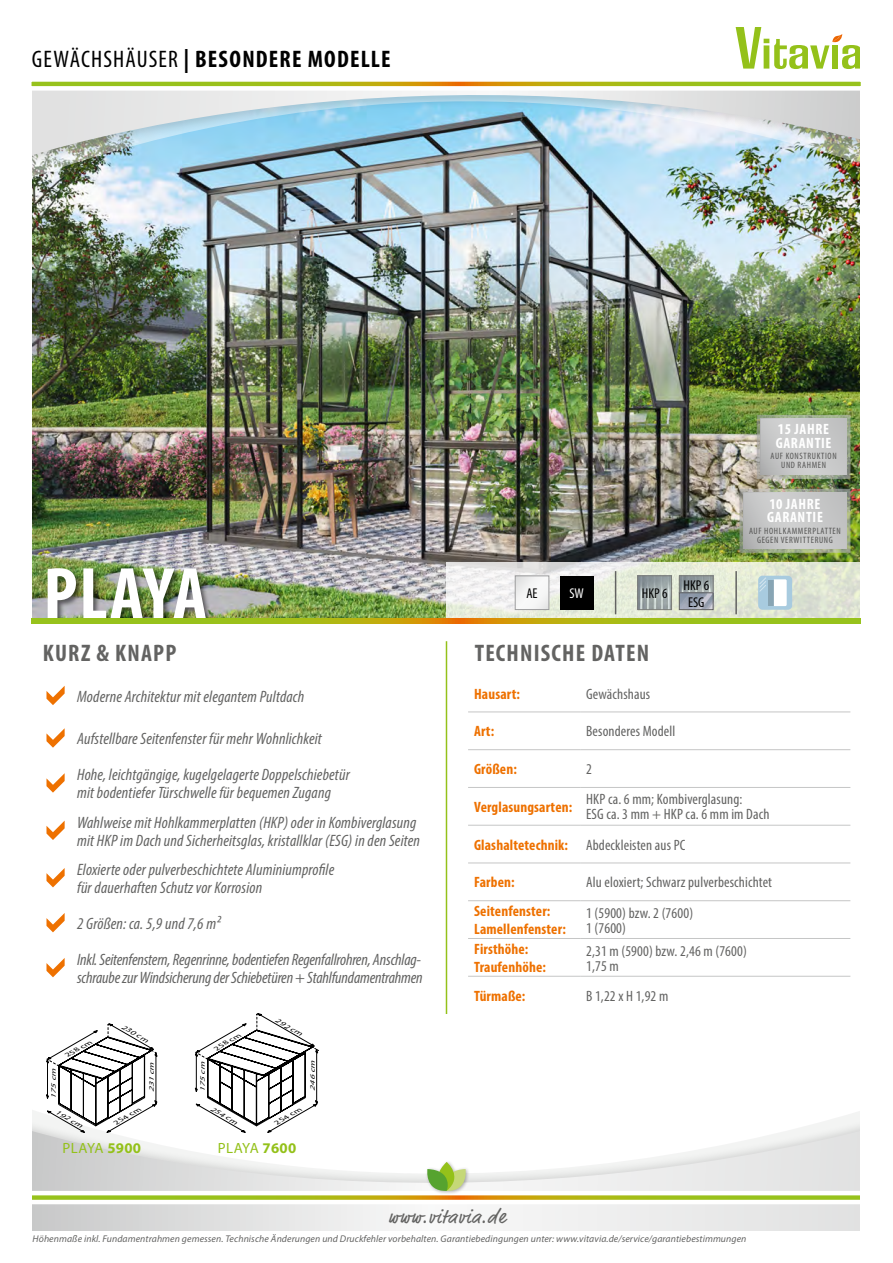
<style>
.page{position:relative;width:893px;height:1263px;background:#fff}
.page>*{position:absolute;margin:0;border:0;box-sizing:border-box;transform-origin:0 0}
.t1{font:700 condensed 75px "Myriad Pro";letter-spacing:.005em;color:#fff}
.t2{font:700 condensed 24px "Myriad Pro";letter-spacing:.05em;color:#000}
.t3{font:700 condensed 24px "Myriad Pro";letter-spacing:.05em;color:#636362}
.t4{font:19.5px "Market Pro";letter-spacing:.05em;color:#636362}
.t5{font:italic condensed 16.5px/29.4px "Myriad Pro";letter-spacing:.01em;color:#636362}
.t6{font:italic condensed 16.5px/36px "Myriad Pro";letter-spacing:-.01em;color:#636362}
.t7{font:condensed 15px/15px "Myriad Pro";letter-spacing:.01em;color:#636362}
.t8{font:700 condensed 15px/18px "Myriad Pro";letter-spacing:.01em;color:#ee7100}
.t9{font:700 condensed 15px/13.5px "Myriad Pro";letter-spacing:.045em;color:#fff}
.t10{font:14.85px "Myriad Pro";color:#94c11a}
.t11{font:condensed 14.25px/17px "Myriad Pro";color:#000;text-align:center}
.t12{font:condensed 14.25px "Myriad Pro";color:#fff}
.t13{font:italic 9.75px "Myriad Pro";letter-spacing:.01em;color:#636362}
.t14{font:condensed 9.3px/9.3px "Myriad Pro";letter-spacing:.07em;color:#565655;text-align:center}
.t15{font:italic 6.75px "Myriad Pro";color:#000;scale:1.42 1}
.t16{font:italic 6.6px "Myriad Pro";color:#000;scale:1.42 1}
.t17{font:italic 6.6px "Myriad Pro";color:#000;scale:1.43 1}
.s1{font-weight:400}
.s2{font-size:6.6px}
.s3{font-size:6.75px}
.s4{font-weight:700}
.s5{font-weight:700;color:#ee7100}
</style>
<div class="page">
<svg style="left:32px;top:1101px;width:828px;height:130px"></svg>
<svg style="left:32px;top:1206px;width:828px;height:24px"></svg>
<img style="left:32px;top:225px;width:828px;height:394px">
<svg style="left:446px;top:562px;width:415px;height:57px"></svg>
<div style="left:47px;top:567px;width:166px;height:59px;background:#000;opacity:.54"></div>
<img style="left:32px;top:193px;width:828px;height:32px">
<div style="left:14px;top:80px;width:879px;height:113px;background:#000;opacity:.15"></div>
<svg style="left:32px;top:27px;width:829px;height:129px"></svg>
<div style="left:0;top:0;width:32px;height:1263px;background:#fff"></div>
<div style="left:861px;top:0;width:32px;height:1263px;background:#fff"></div>
<hr style="left:446px;top:641px;width:1px;height:373px;background:#94c11a">
<div style="left:425px;top:1160px;width:45px;height:36px;background:#fff"></div>
<svg style="left:32px;top:1162px;width:828px;height:44px"></svg>
<svg style="left:31px;top:75px;width:830px;height:18px"></svg>
<svg style="left:517px;top:578px;width:30px;height:30px"></svg>
<div style="left:515px;top:576px;width:34px;height:34px;border:1px solid #9c9c9d"></div>
<img style="left:640px;top:578px;width:30px;height:30px">
<div style="left:638px;top:576px;width:34px;height:34px;border:1px solid #636362"></div>
<hr style="left:735px;top:571px;width:2px;height:43px;background:#636362">
<hr style="left:615px;top:571px;width:1px;height:43px;background:#636362">
<div style="left:560px;top:576px;width:33px;height:33px;background:#000"></div>
<div style="left:758px;top:576px;width:34px;height:34px;background:#a8cbdf;border-radius:4px"></div>
<svg style="left:759px;top:577px;width:7px;height:15px"></svg>
<svg style="left:768px;top:580px;width:6px;height:25px"></svg>
<svg style="left:774px;top:579px;width:13px;height:27px"></svg>
<svg style="left:46px;top:1023px;width:111px;height:109px"></svg>
<svg style="left:195px;top:1013px;width:124px;height:119px"></svg>
<img style="left:681px;top:578px;width:30px;height:13px">
<div style="left:679px;top:576px;width:34px;height:17px;border:1px solid #636362"></div>
<svg style="left:681px;top:595px;width:30px;height:13px"></svg>
<div style="left:679px;top:593px;width:34px;height:17px;border:1px solid #636362"></div>
<svg style="left:755px;top:413px;width:97px;height:67px"></svg>
<img style="left:738px;top:487px;width:114px;height:67px">
<div style="left:28px;top:621px;width:834px;height:12px;background:#fff"></div>
<svg style="left:32px;top:619px;width:829px;height:4px"></svg>
<svg style="left:46px;top:686px;width:19px;height:19px"></svg>
<svg style="left:46px;top:728px;width:19px;height:20px"></svg>
<svg style="left:46px;top:773px;width:19px;height:20px"></svg>
<svg style="left:46px;top:820px;width:19px;height:20px"></svg>
<svg style="left:46px;top:868px;width:19px;height:19px"></svg>
<svg style="left:46px;top:913px;width:19px;height:19px"></svg>
<svg style="left:46px;top:958px;width:19px;height:19px"></svg>
<hr style="left:468px;top:711px;width:112px;height:1px;background:#c5c6c6">
<hr style="left:580px;top:711px;width:270px;height:1px;background:#c5c6c6">
<hr style="left:468px;top:749px;width:112px;height:1px;background:#c5c6c6">
<hr style="left:580px;top:749px;width:270px;height:1px;background:#c5c6c6">
<hr style="left:468px;top:787px;width:112px;height:1px;background:#c5c6c6">
<hr style="left:580px;top:787px;width:270px;height:1px;background:#c5c6c6">
<hr style="left:468px;top:825px;width:112px;height:1px;background:#c5c6c6">
<hr style="left:580px;top:825px;width:270px;height:1px;background:#c5c6c6">
<hr style="left:468px;top:862px;width:112px;height:1px;background:#c5c6c6">
<hr style="left:580px;top:862px;width:270px;height:1px;background:#c5c6c6">
<hr style="left:468px;top:900px;width:112px;height:1px;background:#c5c6c6">
<hr style="left:580px;top:900px;width:270px;height:1px;background:#c5c6c6">
<hr style="left:468px;top:938px;width:112px;height:1px;background:#c5c6c6">
<hr style="left:580px;top:938px;width:270px;height:1px;background:#c5c6c6">
<hr style="left:468px;top:976px;width:112px;height:1px;background:#c5c6c6">
<hr style="left:580px;top:976px;width:270px;height:1px;background:#c5c6c6">
<h2 class="t2" style="left:32px;top:44px;width:360px"><span class="s1">GEWÄCHSHÄUSER</span> | BESONDERE MODELLE</h2>
<h1 class="t1" style="left:43px;top:547px;width:165px">PLAYA</h1>
<h2 class="t3" style="left:43px;top:638px;width:135px">KURZ &amp; KNAPP</h2>
<p class="t5" style="left:77px;top:681px;width:229px">Moderne Architektur mit elegantem Pultdach</p>
<p class="t5" style="left:77px;top:720px;width:274px;line-height:36px">Aufstellbare Seitenfenster für mehr Wohnlichkeit<br>Hohe, leichtgängige, kugelgelagerte Doppelschiebetür</p>
<p class="t5" style="left:77px;top:778px;width:341px">mit bodentiefer Türschwelle für bequemen Zugang<br>Wahlweise mit Hohlkammerplatten (HKP) oder in Kombiverglasung</p>
<p class="t5" style="left:77px;top:825px;width:344px">mit HKP im Dach und Sicherheitsglas, kristallklar (ESG) in den Seiten<br>Eloxierte oder pulverbeschichtete Aluminiumprofile</p>
<p class="t6" style="left:77px;top:869px;width:346px">für dauerhaften Schutz vor Korrosion<br>2 Größen: ca. 5,9 und 7,6 m²<br>Inkl. Seitenfenstern, Regenrinne, bodentiefen Regenfallrohren, Anschlag-</p>
<p class="t6" style="left:77px;top:959px;width:347px">schraube zur Windsicherung der Schiebetüren + Stahlfundamentrahmen</p>
<p class="t15" style="left:50px;top:1099px;width:25px;rotate:-90deg">175 cm</p>
<p class="t16" style="left:65px;top:1052px;width:22px;rotate:-30deg">258 cm</p>
<p class="t15" style="left:124px;top:1022px;width:22px;rotate:30deg">23<span class="s2">0</span> cm</p>
<p class="t16" style="left:148px;top:1092px;width:25px;rotate:-90deg">2<span class="s3">3</span>1 cm</p>
<p class="t15" style="left:58px;top:1107px;width:22px;rotate:30deg">192 <span class="s2">cm</span></p>
<p class="t17" style="left:113px;top:1119px;width:22px;rotate:-30deg">254 cm</p>
<p class="t15" style="left:198px;top:1092px;width:25px;rotate:-90deg">175 cm</p>
<p class="t17" style="left:214px;top:1045px;width:22px;rotate:-30deg">258 cm</p>
<p class="t15" style="left:278px;top:1016px;width:22px;rotate:30deg">29<span class="s2">2</span> cm</p>
<p class="t16" style="left:308px;top:1090px;width:25px;rotate:-90deg">24<span class="s3">6</span> cm</p>
<p class="t15" style="left:213px;top:1104px;width:22px;rotate:30deg">25<span class="s2">4</span> c<span class="s2">m</span></p>
<p class="t16" style="left:274px;top:1119px;width:22px;rotate:-30deg">254 cm</p>
<p class="t10" style="left:62px;top:1138px;width:80px">PLAYA <span class="s4">5900</span></p>
<p class="t10" style="left:218px;top:1138px;width:80px">PLAYA <span class="s4">7600</span></p>
<p class="t11" style="left:526px;top:585px;width:13px">AE</p>
<p class="t12" style="left:569px;top:585px;width:16px">SW</p>
<p class="t11" style="left:642px;top:585px;width:27px">HKP 6</p>
<p class="t11" style="left:683px;top:576px;width:27px">HKP 6<br>ESG</p>
<p class="t9" style="left:776px;top:422px;width:57px">15 JAHRE<br>GARANTIE</p>
<p class="t14" style="left:771px;top:451px;width:68px">AUF KONSTRUKTION<br>UND RAHMEN</p>
<p class="t9" style="left:767px;top:497px;width:57px">10 JAHRE<br>GARANTIE</p>
<p class="t14" style="left:749px;top:526px;width:93px">AUF HOHLKAMMERPLATTEN<br>GEGEN VERWITTERUNG</p>
<h2 class="t3" style="left:475px;top:638px;width:176px">TECHNISCHE DATEN</h2>
<p class="t8" style="left:474px;top:684px;width:47px">Hausart:</p>
<p class="t7" style="left:586px;top:686px;width:66px">Gewächshaus</p>
<p class="t8" style="left:474px;top:722px;width:22px">Art:</p>
<p class="t7" style="left:586px;top:724px;width:91px">Besonderes Modell</p>
<p class="t8" style="left:474px;top:760px;width:44px">Größen:</p>
<p class="t7" style="left:586px;top:761px;width:7px">2</p>
<p class="t8" style="left:474px;top:798px;width:100px">Verglasungsarten:</p>
<p class="t7" style="left:586px;top:792px;width:185px">HKP ca. 6 mm; Kombiverglasung:<br>ESG ca. 3 mm + HKP ca. 6 mm im Dach</p>
<p class="t7" style="left:474px;top:837px;width:213px"><span class="s5">Glashaltetechnik:</span> Abdeckleisten aus PC</p>
<p class="t8" style="left:474px;top:873px;width:42px">Farben:</p>
<p class="t7" style="left:586px;top:875px;width:187px">Alu eloxiert; Schwarz pulverbeschichtet</p>
<p class="t8" style="left:474px;top:902px;width:93px">Seitenfenster:<br>Lamellenfenster:</p>
<p class="t7" style="left:586px;top:905px;width:108px">1 (5900) bzw. 2 (7600)<br>1 (7600)</p>
<p class="t8" style="left:474px;top:940px;width:73px">Firsthöhe:<br>Traufenhöhe:</p>
<p class="t7" style="left:586px;top:943px;width:162px">2,31 m (5900) bzw. 2,46 m (7600)<br>1,75 m</p>
<p class="t8" style="left:474px;top:986px;width:53px">Türmaße:</p>
<p class="t7" style="left:586px;top:988px;width:84px">B 1,22 x H 1,92 m</p>
<p class="t4" style="left:388px;top:1203px;width:118px">www.vitavia.de</p>
<p class="t13" style="left:33px;top:1233px;width:715px">Höhenmaße inkl. Fundamentrahmen gemessen. Technische Änderungen und Druckfehler vorbehalten. Garantiebedingungen unter: www.vitavia.de/service/garantiebestimmungen</p>
</div>
